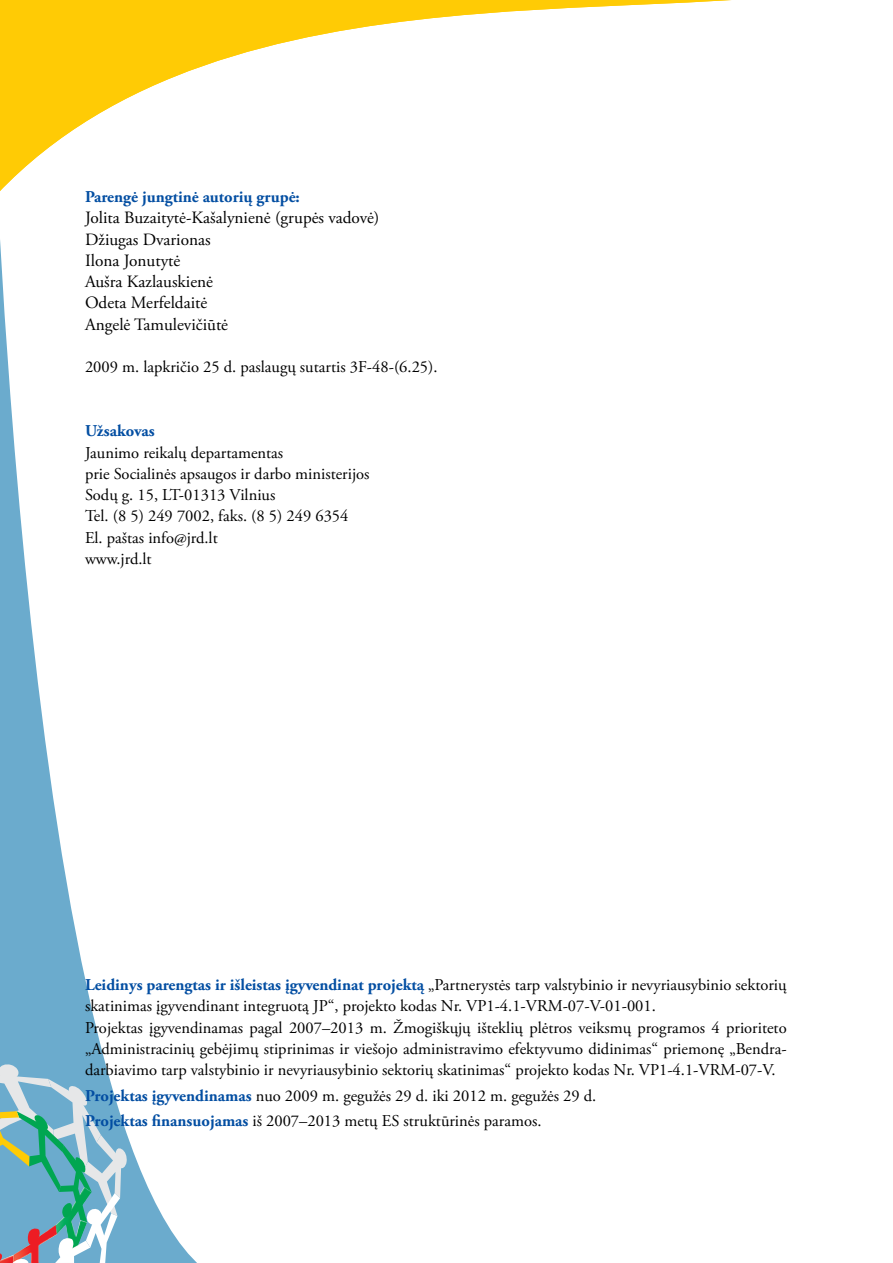
<style>
.page{position:relative;width:893px;height:1263px;background:#fff}
.page>*{position:absolute;margin:0;border:0;box-sizing:border-box;transform-origin:0 0}
.t1{font:17.25px/21.3px "Adobe Garamond Pro";color:#000}
.t2{font:16.5px/21.3px "Adobe Garamond Pro";color:#000}
.t3{font:700 16.5px "Adobe Garamond Pro";color:#034ea2}
.s1{font-weight:700;color:#034ea2}
</style>
<div class="page">
<svg style="left:0;top:403px;width:197px;height:860px"></svg>
<svg style="left:0;top:1063px;width:127px;height:200px;background:#86b7c3"></svg>
<svg style="left:0;top:0;width:697px;height:403px"></svg>
<p class="t3" style="left:85px;top:187px;width:216px">Parengė jungtinė autorių grupė:</p>
<p class="t1" style="left:85px;top:208px;width:296px">Jolita Buzaitytė-Kašalynienė (grupės vadovė)<br>Džiugas Dvarionas<br>Ilona Jonutytė<br>Aušra Kazlauskienė<br>Odeta Merfeldaitė<br>Angelė Tamulevičiūtė</p>
<p class="t2" style="left:85px;top:357px;width:354px">2009 m. lapkričio 25 d. paslaugų sutartis 3F-48-(6.25).</p>
<p class="t3" style="left:85px;top:421px;width:71px">Užsakovas</p>
<p class="t2" style="left:85px;top:442px;width:286px">Jaunimo reikalų departamentas<br>prie Socialinės apsaugos ir darbo ministerijos<br>Sodų g. 15, LT-01313 Vilnius<br>Tel. (8 5) 249 7002, faks. (8 5) 249 6354<br>El. paštas info@jrd.lt<br>www.jrd.lt</p>
<p class="t2" style="left:85px;top:975px;width:703px"><span class="s1">Leidinys parengtas ir išleistas įgyvendinat projektą</span> „Partnerystės tarp valstybinio ir nevyriausybinio sektorių skatinimas įgyvendinant integruotą JP“, projekto kodas Nr. VP1-4.1-VRM-07-V-01-001.<br>Projektas įgyvendinamas pagal 2007–2013 m. Žmogiškųjų išteklių plėtros veiksmų programos 4 prioriteto „Administracinių gebėjimų stiprinimas ir viešojo administravimo efektyvumo didinimas“ priemonę „Bendra&shy;darbiavimo tarp valstybinio ir nevyriausybinio sektorių skatinimas“ projekto kodas Nr. VP1-4.1-VRM-07-V.</p>
<p class="t2" style="left:85px;top:1083px;width:513px;line-height:25.5px"><span class="s1">Projektas įgyvendinamas</span> nuo 2009 m. gegužės 29 d. iki 2012 m. gegužės 29 d.<br><span class="s1">Projektas finansuojamas</span> iš 2007–2013 metų ES struktūrinės paramos.</p>
</div>
